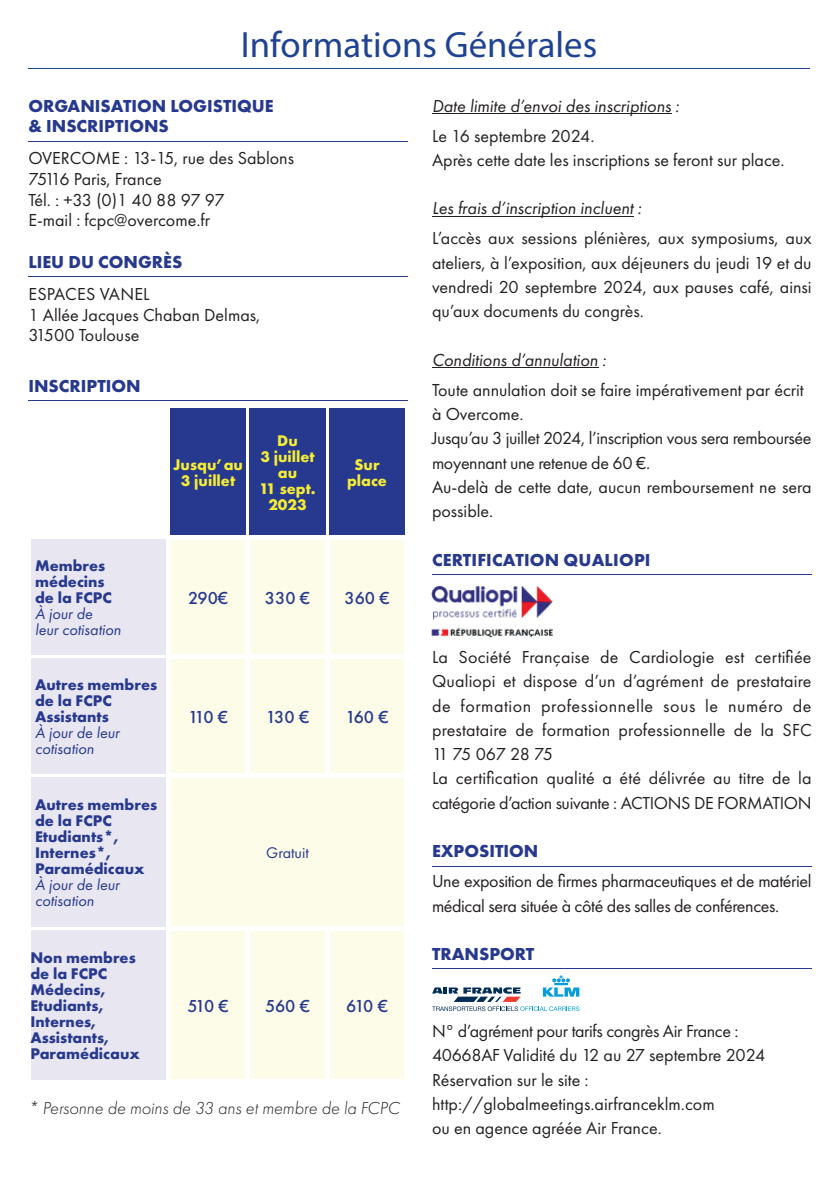
<style>
.page{position:relative;width:840px;height:1191px;background:#fff}
.page>*{position:absolute;margin:0;border:0;box-sizing:border-box;transform-origin:0 0}
.t1{font:36.8px "Myriad Pro";color:#1f4392}
.t2{font:18px/24.2px "Futura PT";color:#231f20}
.t3{font:700 18px/20.6px "Futura PT";color:#27398e}
.t4{font:18px/24.2px "Futura PT";letter-spacing:-.02em;color:#231f20}
.t5{font:italic 18px "Futura PT";color:#231f20}
.t6{font:italic 300 18px "Futura PT";color:#231f20}
.t7{font:500 18px "Futura PT";letter-spacing:-.035em;color:#27398e}
.t8{font:700 16px/16px "Futura PT";color:#27398e}
.t9{font:italic 16px/16px "Futura PT";color:#27398e}
.t10{font:700 16px/16px "Futura PT";color:#f6ee34;text-align:center}
.t11{font:16px "Futura PT";color:#27398e}
.t12{font:2.6px/4.2px "Helvetica Neue";color:#231f20}
</style>
<div class="page">
<hr style="left:28px;top:68px;width:781px;height:1px;background:#1f4392">
<hr style="left:28px;top:141px;width:380px;height:1px;background:#27398e">
<hr style="left:28px;top:276px;width:380px;height:1px;background:#27398e">
<hr style="left:28px;top:400px;width:380px;height:1px;background:#27398e">
<div style="left:170px;top:408px;width:235px;height:127px;background:#27398e"></div>
<div style="left:31px;top:539px;width:135px;height:541px;background:#e7e6f1"></div>
<div style="left:171px;top:540px;width:233px;height:539px;background:#fcfce8"></div>
<hr style="left:28px;top:927px;width:138px;height:2px;background:#fff">
<hr style="left:28px;top:655px;width:138px;height:2px;background:#fff">
<hr style="left:28px;top:774px;width:138px;height:2px;background:#fff">
<hr style="left:247px;top:408px;width:2px;height:127px;background:#fff">
<hr style="left:326px;top:408px;width:2px;height:127px;background:#fff">
<hr style="left:246px;top:930px;width:4px;height:149px;background:#fff">
<hr style="left:246px;top:539px;width:4px;height:115px;background:#fff">
<hr style="left:325px;top:539px;width:4px;height:115px;background:#fff">
<hr style="left:166px;top:654px;width:82px;height:4px;background:#fff">
<hr style="left:248px;top:654px;width:79px;height:4px;background:#fff">
<hr style="left:246px;top:658px;width:4px;height:115px;background:#fff">
<hr style="left:327px;top:654px;width:77px;height:4px;background:#fff">
<hr style="left:325px;top:658px;width:4px;height:115px;background:#fff">
<hr style="left:325px;top:930px;width:4px;height:149px;background:#fff">
<hr style="left:170px;top:773px;width:78px;height:4px;background:#fff">
<hr style="left:248px;top:773px;width:79px;height:4px;background:#fff">
<hr style="left:327px;top:773px;width:81px;height:4px;background:#fff">
<hr style="left:166px;top:926px;width:82px;height:4px;background:#fff">
<hr style="left:248px;top:926px;width:79px;height:4px;background:#fff">
<hr style="left:327px;top:926px;width:81px;height:4px;background:#fff">
<hr style="left:432px;top:113px;width:238px;height:1px;background:#231f20">
<hr style="left:432px;top:216px;width:201px;height:1px;background:#231f20">
<hr style="left:432px;top:367px;width:165px;height:1px;background:#231f20">
<hr style="left:432px;top:574px;width:379px;height:1px;background:#27398e">
<hr style="left:432px;top:866px;width:379px;height:1px;background:#27398e">
<hr style="left:432px;top:968px;width:379px;height:1px;background:#27398e">
<svg style="left:432px;top:975px;width:147px;height:36px"></svg>
<img style="left:431px;top:586px;width:122px;height:52px">
<h1 class="t1" style="left:240px;top:22px;width:358px">Informations Générales</h1>
<p class="t3" style="left:28px;top:95px;width:247px">ORGANISATION LOGISTIQUE &amp; INSCRIPTIONS</p>
<p class="t2" style="left:28px;top:148px;width:267px;line-height:20.8px">OVERCOME : 13-15, rue des Sablons<br>75116 Paris, France<br>Tél. : +33 (0)1 40 88 97 97<br>E-mail : fcpc@overcome.fr</p>
<p class="t3" style="left:28px;top:251px;width:155px">LIEU DU CONGRÈS</p>
<p class="t2" style="left:28px;top:283px;width:233px;line-height:20.6px">ESPACES VANEL<br>1 Allée Jacques Chaban Delmas,<br>31500 Toulouse</p>
<p class="t3" style="left:28px;top:375px;width:114px">INSCRIPTION</p>
<p class="t10" style="left:173px;top:456px;width:71px">Jusqu’ au<br>3 juillet</p>
<p class="t10" style="left:259px;top:432px;width:58px">Du<br>3 juillet au<br>11 sept.<br>2023</p>
<p class="t10" style="left:347px;top:456px;width:41px">Sur place</p>
<p class="t8" style="left:35px;top:557px;width:78px">Membres médecins de la FCPC</p>
<p class="t9" style="left:35px;top:605px;width:87px">À jour de<br>leur cotisation</p>
<p class="t8" style="left:35px;top:676px;width:124px">Autres membres de la FCPC<br>Assistants</p>
<p class="t9" style="left:35px;top:724px;width:86px">À jour de leur cotisation</p>
<p class="t8" style="left:35px;top:796px;width:124px">Autres membres de la FCPC<br>Etudiants*,<br>Internes*,<br>Paramédicaux</p>
<p class="t9" style="left:35px;top:877px;width:86px">À jour de leur cotisation</p>
<p class="t8" style="left:30px;top:949px;width:111px">Non membres de la FCPC<br>Médecins,<br>Etudiants,<br>Internes,<br>Assistants,<br>Paramédicaux</p>
<p class="t7" style="left:188px;top:587px;width:42px">290€</p>
<p class="t7" style="left:265px;top:587px;width:47px">330 €</p>
<p class="t7" style="left:344px;top:587px;width:47px">360 €</p>
<p class="t7" style="left:188px;top:706px;width:41px">110 €</p>
<p class="t7" style="left:266px;top:706px;width:45px">130 €</p>
<p class="t7" style="left:345px;top:706px;width:45px">160 €</p>
<p class="t11" style="left:266px;top:843px;width:44px">Gratuit</p>
<p class="t7" style="left:187px;top:995px;width:43px">510 €</p>
<p class="t7" style="left:265px;top:995px;width:46px">560 €</p>
<p class="t7" style="left:346px;top:995px;width:43px">610 €</p>
<p class="t6" style="left:28px;top:1097px;width:373px">* Personne de moins de 33 ans et membre de la FCPC</p>
<p class="t5" style="left:432px;top:95px;width:249px">Date limite d’envoi des inscriptions :</p>
<p class="t2" style="left:432px;top:123px;width:354px">Le 16 septembre 2024.<br>Après cette date les inscriptions se feront sur place.</p>
<p class="t5" style="left:432px;top:198px;width:211px">Les frais d’inscription incluent :</p>
<p class="t2" style="left:432px;top:226px;width:381px;text-align:justify">L’accès aux sessions plénières, aux symposiums, aux ateliers, à l’exposition, aux déjeuners du jeudi 19 et du vendredi 20 septembre 2024, aux pauses café, ainsi qu’aux documents du congrès.</p>
<p class="t5" style="left:432px;top:349px;width:176px">Conditions d’annulation :</p>
<p class="t2" style="left:432px;top:377px;width:381px">Toute annulation doit se faire impérativement par écrit à Overcome.<br>Jusqu’au 3 juillet 2024, l’inscription vous sera remboursée moyennant une retenue de 60 €.<br>Au-delà de cette date, aucun remboursement ne sera possible.</p>
<p class="t3" style="left:432px;top:549px;width:220px">CERTIFICATION QUALIOPI</p>
<p class="t2" style="left:432px;top:645px;width:381px">La Société Française de Cardiologie est certifiée Qualiopi et dispose d’un d’agrément de prestataire de formation professionnelle sous le numéro de prestataire de formation professionnelle de la SFC 11 75 067 28 75<br>La certification qualité a été délivrée au titre de la catégorie d’action suivante : ACTIONS DE FORMATION</p>
<p class="t3" style="left:432px;top:840px;width:108px">EXPOSITION</p>
<p class="t4" style="left:432px;top:869px;width:381px">Une exposition de firmes pharmaceutiques et de matériel médical sera située à côté des salles de conférences.</p>
<p class="t3" style="left:432px;top:943px;width:104px">TRANSPORT</p>
<p class="t2" style="left:432px;top:1019px;width:335px">N° d’agrément pour tarifs congrès Air France :<br>40668AF Validité du 12 au 27 septembre 2024<br>Réservation sur le site : http://globalmeetings.airfranceklm.com<br>ou en agence agréée Air France.</p>
<p class="t12" style="left:558px;top:1076px;width:24px">Date : 03/06/08<br>Validation DA/DC :<br>Validation Client :</p>
</div>
